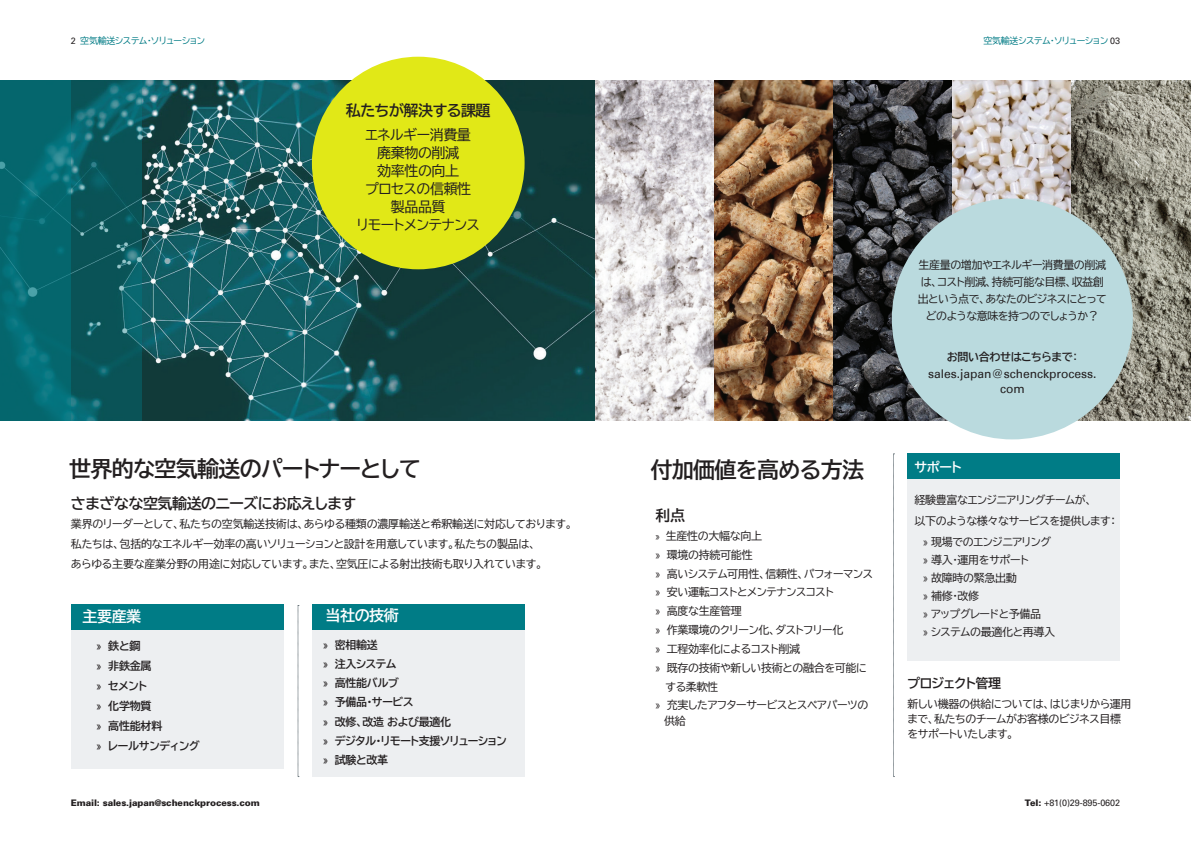
<style>
.page{position:relative;width:1191px;height:842px;background:#fff}
.page>*{position:absolute;margin:0;border:0;box-sizing:border-box;transform-origin:0 0}
.t1{font:22px "BIZ UDP Gothic Bold";letter-spacing:-.03em;color:#231f20}
.t2{font:15px "BIZ UDP Gothic Bold";letter-spacing:-.03em;color:#231f20}
.t3{font:15px "BIZ UDP Gothic Bold";letter-spacing:-.03em;color:#fff}
.t4{font:14px/18px "BIZ UDP Gothic";letter-spacing:-.03em;color:#231f20;text-align:center}
.t5{font:13px "BIZ UDP Gothic Bold";letter-spacing:-.03em;color:#231f20}
.t6{font:13px "BIZ UDP Gothic Bold";color:#fff}
.t7{font:12px/15px "Univers";color:#231f20;text-align:center}
.t8{font:11px/18px "BIZ UDP Gothic";letter-spacing:-.03em;color:#231f20}
.t9{font:11px/20px "BIZ UDP Gothic Bold";letter-spacing:-.03em;color:#231f20}
.t10{font:900 9px "Univers";letter-spacing:-.01em;color:#231f20}
.t11{font:9px "BIZ UDP Gothic";letter-spacing:-.03em;color:#007b85}
.t12{font:9px "Univers";letter-spacing:-.01em;color:#231f20}
.s1{font-family:"Univers";color:#231f20}
.s2{font-size:10px}
.s3{font-family:"BIZ UDP Gothic"}
.s4{font-weight:900}
</style>
<div class="page">
<img style="left:142px;top:81px;width:453px;height:340px">
<div style="left:312px;top:607px;width:212px;height:170px;background:#edeff1"></div>
<div style="left:312px;top:604px;width:212px;height:25px;background:#007c86"></div>
<div style="left:71px;top:604px;width:212px;height:164px;background:#edeff1"></div>
<div style="left:71px;top:604px;width:212px;height:25px;background:#007c86"></div>
<svg style="left:71px;top:81px;width:71px;height:340px;fill:#0a5357"></svg>
<svg style="left:0;top:81px;width:71px;height:340px;fill:#05666d"></svg>
<svg style="left:298px;top:605px;width:1px;height:172px"></svg>
<div style="left:312px;top:57px;width:212px;height:212px;background:#e1e817;border-radius:50%"></div>
<svg style="left:893px;top:454px;width:1px;height:323px"></svg>
<div style="left:907px;top:471px;width:213px;height:189px;background:#edeff1"></div>
<div style="left:907px;top:454px;width:213px;height:25px;background:#007c86"></div>
<svg style="left:595px;top:81px;width:119px;height:340px"></svg>
<svg style="left:714px;top:81px;width:119px;height:340px"></svg>
<svg style="left:833px;top:81px;width:119px;height:340px"></svg>
<svg style="left:952px;top:81px;width:119px;height:132px"></svg>
<svg style="left:1071px;top:81px;width:120px;height:340px"></svg>
<div style="left:891px;top:198px;width:241px;height:241px;background:#badade;border-radius:50%"></div>
<p class="t11" style="left:71px;top:36px;width:136px"><span class="s1">2</span> 空気輸送システム・ソリューション</p>
<p class="t11" style="left:983px;top:36px;width:138px">空気輸送システム・ソリューション <span class="s1">03</span></p>
<p class="t2" style="left:346px;top:103px;width:146px">私たちが解決する課題</p>
<p class="t4" style="left:357px;top:126px;width:125px">エネルギー消費量<br>廃棄物の削減<br>効率性の向上<br>プロセスの信頼性製品品質<br>リモートメンテナンス</p>
<p class="t1" style="left:69px;top:458px;width:353px">世界的な空気輸送のパートナーとして</p>
<p class="t2" style="left:71px;top:495px;width:286px">さまざなな空気輸送のニーズにお応えします</p>
<p class="t8" style="left:71px;top:515px;width:503px">業界のリーダーとして、私たちの空気輸送技術は、あらゆる種類の濃厚輸送と希釈輸送に対応しております。</p>
<p class="t8" style="left:71px;top:535px;width:466px">私たちは、包括的なエネルギー効率の高いソリューションと設計を用意しています。私たちの製品は、</p>
<p class="t8" style="left:71px;top:555px;width:473px">あらゆる主要な産業分野の用途に対応しています。また、空気圧による射出技術も取り入れています。</p>
<p class="t3" style="left:83px;top:609px;width:60px">主要産業</p>
<p class="t3" style="left:325px;top:608px;width:75px">当社の技術</p>
<p class="t9" style="left:96px;top:636px;width:105px">» 鉄と鋼<br>» 非鉄金属<br>» セメント<br>» 化学物質<br>» 高性能材料<br>» レールサンディング</p>
<p class="t9" style="left:323px;top:634px;width:56px">» 密相輸送</p>
<p class="t9" style="left:323px;top:654px;width:74px">» 注入システム</p>
<p class="t9" style="left:323px;top:673px;width:77px">» 高性能バルブ</p>
<p class="t9" style="left:323px;top:692px;width:92px">» 予備品・サービス</p>
<p class="t9" style="left:323px;top:711px;width:129px">» 改修、改造 および最適化</p>
<p class="t9" style="left:323px;top:731px;width:185px">» デジタル・リモート支援ソリューション</p>
<p class="t9" style="left:323px;top:750px;width:66px">» 試験と改革</p>
<p class="t1" style="left:650px;top:458px;width:215px">付加価値を高める方法</p>
<p class="t2" style="left:655px;top:508px;width:31px">利点</p>
<p class="t8" style="left:655px;top:527px;width:108px"><span class="s2">»</span> 生産性の大幅な向上</p>
<p class="t8" style="left:655px;top:546px;width:99px">» 環境の持続可能性</p>
<p class="t8" style="left:655px;top:564px;width:219px">» 高いシステム可用性、信頼性、パフォーマンス</p>
<p class="t8" style="left:655px;top:583px;width:180px">» 安い運転コストとメンテナンスコスト</p>
<p class="t8" style="left:655px;top:602px;width:88px">» 高度な生産管理</p>
<p class="t8" style="left:655px;top:621px;width:189px">» 作業環境のクリーン化、ダストフリー化</p>
<p class="t8" style="left:655px;top:640px;width:146px">» 工程効率化によるコスト削減</p>
<p class="t8" style="left:655px;top:659px;width:213px">» 既存の技術や新しい技術との融合を可能に</p>
<p class="t8" style="left:665px;top:677px;width:54px">する柔軟性</p>
<p class="t8" style="left:664px;top:697px;width:206px;line-height:16px;text-indent:-9px">» 充実したアフターサービスとスペアパーツの供給</p>
<p class="t8" style="left:917px;top:256px;width:191px;line-height:17px;text-align:center">生産量の増加やエネルギー消費量の削減は、コスト削減、持続可能な目標、収益創出という点で、あなたのビジネスにとってどのような意味を持つのでしょうか？</p>
<p class="t9" style="left:946px;top:347px;width:133px">お問い合わせはこちらまで<span class="s3">：</span></p>
<p class="t7" style="left:928px;top:367px;width:170px">sales.japan@schenckprocess. com</p>
<p class="t6" style="left:914px;top:460px;width:49px">サポート</p>
<p class="t8" style="left:914px;top:491px;width:179px">経験豊富なエンジニアリングチームが、</p>
<p class="t8" style="left:914px;top:512px;width:203px">以下のような様々なサービスを提供します：</p>
<p class="t8" style="left:923px;top:533px;width:134px">» 現場でのエンジニアリング» 導入・運用をサポート<br>» 故障時の緊急出動<br>» 補修・改修<br>» アップグレードと予備品<br>» システムの最適化と再導入</p>
<p class="t5" style="left:907px;top:677px;width:95px">プロジェクト管理</p>
<p class="t8" style="left:907px;top:697px;width:225px;line-height:15px">新しい機器の供給については、はじまりから運用まで、私たちのチームがお客様のビジネス目標をサポートいたします。</p>
<p class="t10" style="left:71px;top:797px;width:190px">Email: sales.japan@schenckprocess.com</p>
<p class="t12" style="left:1025px;top:797px;width:97px"><span class="s4">Tel:</span> +81(0)29-895-0602</p>
</div>
